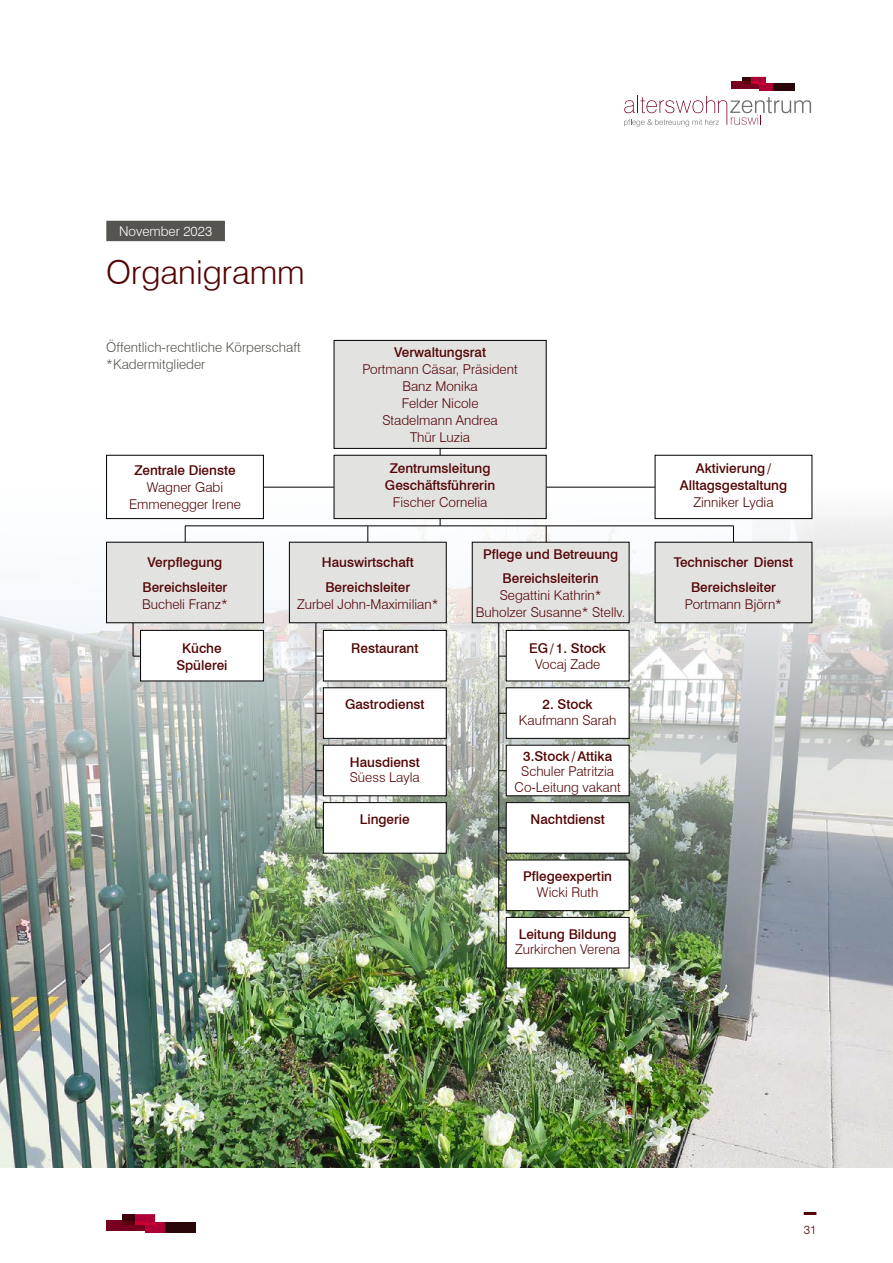
<style>
.page{position:relative;width:893px;height:1263px;background:#fff}
.page>*{position:absolute;margin:0;border:0;box-sizing:border-box;transform-origin:0 0}
.Titel{font:300 33px "Swiss 721 BT";color:#530505}
.Lauftext{font:300 13.5px "Swiss 721 BT";color:#530505}
.Zwischentitel_ohne_Abstand{font:500 13.5px "Swiss 721 BT";color:#530505}
.Zwischentitel{font:500 13.5px "Swiss 721 BT";color:#530505}
.Lauftext-2{font:300 13.5px "Swiss 721 BT";color:#56544e}
.Obertitel{font:300 13.5px "Swiss 721 BT";color:#fff}
.t1{font:300 12px "Swiss 721 BT";color:#530505}
</style>
<div class="page">
<svg style="left:804px;top:1212px;width:12px;height:3px"></svg>
<div style="left:106px;top:1221px;width:39px;height:10px;background:#770020"></div>
<div style="left:145px;top:1223px;width:20px;height:10px;background:#ad0036"></div>
<div style="left:165px;top:1223px;width:31px;height:10px;background:#290607"></div>
<svg style="left:122px;top:1214px;width:33px;height:10px"></svg>
<div style="left:731px;top:82px;width:27px;height:7px;background:#770020"></div>
<div style="left:758px;top:83px;width:15px;height:8px;background:#ad0036"></div>
<div style="left:773px;top:83px;width:22px;height:8px;background:#290607"></div>
<svg style="left:742px;top:77px;width:24px;height:7px"></svg>
<svg style="left:624px;top:96px;width:187px;height:30px"></svg>
<img style="left:0;top:487px;width:893px;height:680px">
<div style="left:106px;top:221px;width:119px;height:20px;background:#56544e"></div>
<div style="left:655px;top:455px;width:157px;height:64px;background:#fff"></div>
<div style="left:655px;top:455px;width:157px;height:64px;border:1px solid #000"></div>
<div style="left:107px;top:455px;width:156px;height:64px;background:#fff"></div>
<div style="left:106px;top:455px;width:158px;height:64px;border:1px solid #000"></div>
<div style="left:334px;top:455px;width:212px;height:64px;background:#e2e2e1"></div>
<div style="left:334px;top:455px;width:212px;height:64px;border:1px solid #000"></div>
<div style="left:334px;top:340px;width:212px;height:108px;background:#e2e2e1"></div>
<div style="left:334px;top:340px;width:212px;height:109px;border:1px solid #000"></div>
<div style="left:655px;top:542px;width:157px;height:81px;background:#e2e2e1"></div>
<svg style="left:546px;top:527px;width:1px;height:15px"></svg>
<svg style="left:733px;top:527px;width:1px;height:15px"></svg>
<svg style="left:368px;top:527px;width:1px;height:15px"></svg>
<svg style="left:185px;top:527px;width:1px;height:15px"></svg>
<hr style="left:185px;top:526px;width:549px;height:1px;background:#000">
<hr style="left:546px;top:487px;width:109px;height:1px;background:#000">
<hr style="left:264px;top:487px;width:70px;height:1px;background:#000">
<div style="left:107px;top:542px;width:156px;height:81px;background:#e2e2e1"></div>
<div style="left:106px;top:542px;width:158px;height:81px;border:1px solid #000"></div>
<div style="left:141px;top:630px;width:122px;height:51px;background:#fff"></div>
<div style="left:140px;top:630px;width:124px;height:51px;border:1px solid #000"></div>
<hr style="left:133px;top:623px;width:1px;height:33px;background:#000">
<div style="left:289px;top:542px;width:157px;height:81px;background:#e2e2e1"></div>
<div style="left:323px;top:630px;width:123px;height:51px;background:#fff"></div>
<div style="left:323px;top:630px;width:123px;height:51px;border:1px solid #000"></div>
<div style="left:323px;top:803px;width:123px;height:50px;background:#fff"></div>
<div style="left:323px;top:802px;width:123px;height:51px;border:1px solid #000"></div>
<div style="left:323px;top:688px;width:123px;height:50px;background:#fff"></div>
<div style="left:323px;top:687px;width:123px;height:52px;border:1px solid #000"></div>
<div style="left:323px;top:745px;width:123px;height:51px;background:#fff"></div>
<hr style="left:316px;top:623px;width:1px;height:205px;background:#000">
<div style="left:506px;top:630px;width:123px;height:51px;background:#fff"></div>
<div style="left:506px;top:630px;width:123px;height:51px;border:1px solid #000"></div>
<div style="left:506px;top:803px;width:123px;height:50px;background:#fff"></div>
<div style="left:506px;top:802px;width:123px;height:51px;border:1px solid #000"></div>
<div style="left:506px;top:860px;width:123px;height:50px;background:#fff"></div>
<div style="left:506px;top:860px;width:123px;height:51px;border:1px solid #000"></div>
<div style="left:506px;top:917px;width:123px;height:51px;background:#fff"></div>
<div style="left:506px;top:917px;width:123px;height:51px;border:1px solid #000"></div>
<div style="left:506px;top:688px;width:123px;height:50px;background:#fff"></div>
<div style="left:506px;top:687px;width:123px;height:52px;border:1px solid #000"></div>
<div style="left:506px;top:745px;width:123px;height:51px;background:#fff"></div>
<hr style="left:498px;top:623px;width:1px;height:320px;background:#000">
<div style="left:472px;top:542px;width:157px;height:81px;background:#e2e2e1"></div>
<p class="Obertitel" style="left:119px;top:223px;width:95px">November 2023</p>
<p class="Titel" style="left:106px;top:252px;width:200px">Organigramm</p>
<p class="Lauftext-2" style="left:106px;top:338px;width:196px">Öffentlich-rechtliche Körperschaft</p>
<p class="Lauftext-2" style="left:106px;top:355px;width:101px">*Kadermitglieder</p>
<p class="Zwischentitel" style="left:134px;top:462px;width:103px">Zentrale Dienste</p>
<p class="Lauftext" style="left:147px;top:479px;width:78px">Wagner Gabi</p>
<p class="Lauftext" style="left:129px;top:496px;width:113px">Emmenegger Irene</p>
<p class="Zwischentitel_ohne_Abstand" style="left:394px;top:344px;width:93px">Verwaltungsrat</p>
<p class="Lauftext" style="left:362px;top:361px;width:157px">Portmann Cäsar, Präsident</p>
<p class="Lauftext" style="left:402px;top:378px;width:77px">Banz Monika</p>
<p class="Lauftext" style="left:402px;top:395px;width:78px">Felder Nicole</p>
<p class="Lauftext" style="left:382px;top:412px;width:117px">Stadelmann Andrea</p>
<p class="Lauftext" style="left:410px;top:429px;width:62px">Thür Luzia</p>
<p class="Zwischentitel" style="left:390px;top:460px;width:102px">Zentrumsleitung</p>
<p class="Zwischentitel" style="left:385px;top:477px;width:112px">Geschäftsführerin</p>
<p class="Lauftext" style="left:393px;top:494px;width:96px">Fischer Cornelia</p>
<p class="Zwischentitel_ohne_Abstand" style="left:148px;top:554px;width:76px">Verpflegung</p>
<p class="Zwischentitel" style="left:143px;top:579px;width:86px">Bereichsleiter</p>
<p class="Lauftext" style="left:142px;top:596px;width:87px">Bucheli Franz*</p>
<p class="Zwischentitel_ohne_Abstand" style="left:182px;top:640px;width:41px">Küche</p>
<p class="Zwischentitel" style="left:176px;top:657px;width:53px">Spülerei</p>
<p class="Zwischentitel_ohne_Abstand" style="left:322px;top:554px;width:93px">Hauswirtschaft</p>
<p class="Zwischentitel" style="left:325px;top:579px;width:86px">Bereichsleiter</p>
<p class="Lauftext" style="left:297px;top:596px;width:143px">Zurbel John-Maximilian*</p>
<p class="Zwischentitel_ohne_Abstand" style="left:351px;top:640px;width:69px">Restaurant</p>
<p class="Zwischentitel_ohne_Abstand" style="left:345px;top:696px;width:81px">Gastrodienst</p>
<p class="Zwischentitel_ohne_Abstand" style="left:350px;top:754px;width:71px">Hausdienst</p>
<p class="Lauftext" style="left:350px;top:769px;width:72px">Süess Layla</p>
<p class="Zwischentitel_ohne_Abstand" style="left:360px;top:811px;width:51px">Lingerie</p>
<p class="Zwischentitel_ohne_Abstand" style="left:483px;top:546px;width:137px">Pflege und Betreuung</p>
<p class="Zwischentitel" style="left:503px;top:570px;width:98px">Bereichsleiterin</p>
<p class="Lauftext" style="left:500px;top:587px;width:103px">Segattini Kathrin*</p>
<p class="Lauftext" style="left:476px;top:604px;width:151px">Buholzer Susanne* Stellv.</p>
<p class="Zwischentitel_ohne_Abstand" style="left:529px;top:640px;width:78px">EG/1. Stock</p>
<p class="Lauftext" style="left:535px;top:656px;width:67px">Vocaj Zade</p>
<p class="Zwischentitel_ohne_Abstand" style="left:542px;top:696px;width:52px">2. Stock</p>
<p class="Lauftext" style="left:519px;top:712px;width:99px">Kaufmann Sarah</p>
<p class="Zwischentitel_ohne_Abstand" style="left:523px;top:747px;width:90px">3.Stock/Attika</p>
<p class="Lauftext" style="left:521px;top:763px;width:94px">Schuler Patritzia</p>
<p class="Lauftext" style="left:515px;top:778px;width:108px">Co-Leitung vakant</p>
<p class="Zwischentitel_ohne_Abstand" style="left:531px;top:811px;width:76px">Nachtdienst</p>
<p class="Zwischentitel_ohne_Abstand" style="left:523px;top:868px;width:90px">Pflegeexpertin</p>
<p class="Lauftext" style="left:537px;top:884px;width:63px">Wicki Ruth</p>
<p class="Zwischentitel_ohne_Abstand" style="left:519px;top:926px;width:99px">Leitung Bildung</p>
<p class="Lauftext" style="left:515px;top:941px;width:107px">Zurkirchen Verena</p>
<p class="Zwischentitel_ohne_Abstand" style="left:696px;top:460px;width:77px">Aktivierung/</p>
<p class="Zwischentitel" style="left:680px;top:477px;width:109px">Alltagsgestaltung</p>
<p class="Lauftext" style="left:693px;top:494px;width:82px">Zinniker Lydia</p>
<p class="Zwischentitel_ohne_Abstand" style="left:674px;top:554px;width:121px">Technischer Dienst</p>
<p class="Zwischentitel" style="left:691px;top:579px;width:86px">Bereichsleiter</p>
<p class="Lauftext" style="left:685px;top:596px;width:99px">Portmann Björn*</p>
<p class="t1" style="left:804px;top:1222px;width:14px">31</p>
</div>
